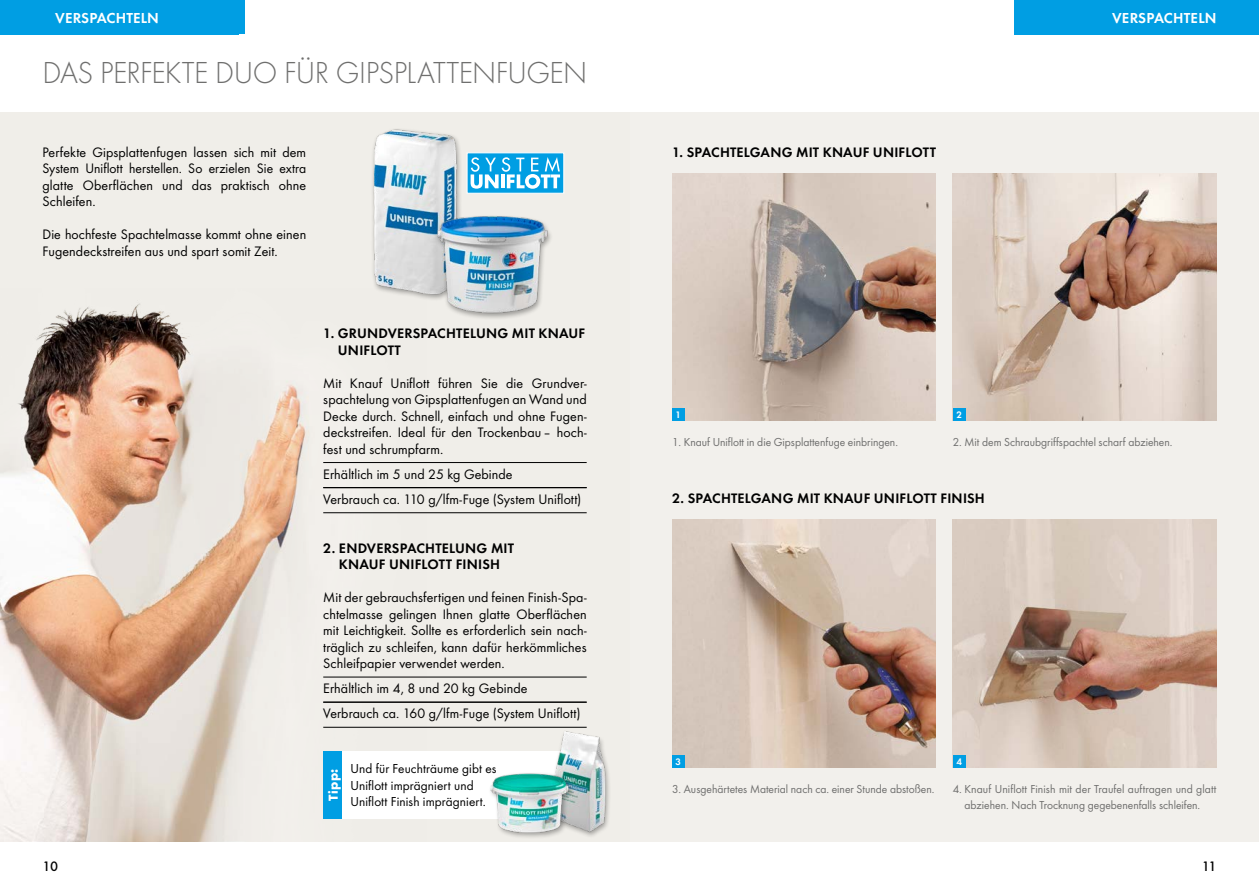
<style>
.page{position:relative;width:1259px;height:893px;background:#fff}
.page>*{position:absolute;margin:0;border:0;box-sizing:border-box;transform-origin:0 0}
.t1{font:300 31.5px "Futura";letter-spacing:-.02em;color:#6f6f6e}
.t2{font:15px "Futura Dem";letter-spacing:.005em;color:#fff}
.t3{font:14.25px/16.5px "Futura Boo";letter-spacing:.005em;color:#000;text-align:justify}
.t4{font:14.25px/16.5px "Futura Dem";letter-spacing:.015em;color:#000;text-align:center}
.t5{font:500 14.25px "Futura";color:#000}
.t6{font:13.5px/16.5px "Futura Boo";letter-spacing:.005em;color:#000}
.t7{font:700 13.5px "Futura";color:#fff}
.t8{font:12px/16.5px "Futura Boo";color:#6f6f6e;text-align:center}
.t9{font:9.75px "Futura Dem";color:#fff}
.s1{color:#fff}
</style>
<div class="page">
<div style="left:0;top:0;width:244px;height:34px;background:#009ee3"></div>
<div style="left:0;top:113px;width:1259px;height:729px;background:#f2f0ec"></div>
<img style="left:0;top:300px;width:427px;height:542px">
<hr style="left:323px;top:677px;width:263px;height:1px;background:#000">
<hr style="left:323px;top:702px;width:263px;height:1px;background:#000">
<hr style="left:323px;top:727px;width:263px;height:1px;background:#000">
<hr style="left:323px;top:462px;width:263px;height:1px;background:#000">
<hr style="left:323px;top:487px;width:263px;height:1px;background:#000">
<hr style="left:323px;top:512px;width:263px;height:1px;background:#000">
<div style="left:342px;top:751px;width:229px;height:68px;background:#fff"></div>
<div style="left:323px;top:751px;width:19px;height:68px;background:#009ee3"></div>
<img style="left:672px;top:173px;width:263px;height:248px">
<img style="left:672px;top:520px;width:263px;height:247px">
<div style="left:672px;top:408px;width:13px;height:13px;background:#009ee3"></div>
<div style="left:672px;top:755px;width:13px;height:12px;background:#009ee3"></div>
<img style="left:952px;top:173px;width:264px;height:248px">
<img style="left:952px;top:520px;width:264px;height:247px">
<div style="left:952px;top:408px;width:13px;height:13px;background:#009ee3"></div>
<div style="left:952px;top:755px;width:13px;height:12px;background:#009ee3"></div>
<div style="left:552px;top:730px;width:59px;height:108px;background:#000;opacity:.35"></div>
<img style="left:552px;top:726px;width:56px;height:108px">
<div style="left:488px;top:771px;width:87px;height:69px;background:#000;opacity:.35"></div>
<img style="left:488px;top:761px;width:89px;height:75px">
<img style="left:363px;top:129px;width:98px;height:176px">
<div style="left:467px;top:153px;width:97px;height:40px;background:#009ee3"></div>
<svg style="left:470px;top:157px;width:90px;height:32px"></svg>
<div style="left:434px;top:215px;width:120px;height:105px;background:#000;opacity:.35"></div>
<img style="left:426px;top:206px;width:128px;height:111px">
<div style="left:1014px;top:0;width:245px;height:34px;background:#009ee3"></div>
<p class="t2" style="left:55px;top:7px;width:105px">VERSPACHTELN</p>
<h1 class="t1" style="left:43px;top:55px;width:546px">DAS PERFEKTE DUO FÜR GIPSPLATTENFUGEN</h1>
<p class="t3" style="left:43px;top:144px;width:265px">Perfekte Gipsplattenfugen lassen sich mit dem System Uniflott herstellen. So erzielen Sie extra glatte Oberflächen und das praktisch ohne Schleifen.</p>
<p class="t3" style="left:43px;top:226px;width:265px">Die hochfeste Spachtelmasse kommt ohne einen<br>Fugendeckstreifen aus und spart somit Zeit.</p>
<p class="t4" style="left:338px;top:324px;width:249px;text-align:left;text-indent:-15px">1. GRUNDVERSPACHTELUNG MIT KNAUF<br>UNIFLOTT</p>
<p class="t3" style="left:323px;top:375px;width:265px">Mit Knauf Uniflott führen Sie die Grundver&shy;spachtelung von Gipsplattenfugen an Wand und Decke durch. Schnell, einfach und ohne Fugen&shy;deckstreifen. Ideal für den Trockenbau– hoch&shy;fest und schrumpfarm.</p>
<p class="t3" style="left:323px;top:461px;width:260px;line-height:25px">Erhältlich im 5 und 25 kg Gebinde<br>Verbrauch ca. 110 g/lfm-Fuge (System Uniflott)</p>
<p class="t4" style="left:323px;top:539px;width:192px">2. ENDVERSPACHTELUNG MIT<br>KNAUF UNIFLOTT FINISH</p>
<p class="t3" style="left:323px;top:589px;width:265px">Mit der gebrauchsfertigen und feinen Finish-Spa&shy;chtelmasse gelingen Ihnen glatte Oberflächen mit Leichtigkeit. Sollte es erforderlich sein nach&shy;träglich zu schleifen, kann dafür herkömmliches Schleifpapier verwendet werden.</p>
<p class="t3" style="left:323px;top:676px;width:259px;line-height:25px">Erhältlich im 4, 8 und 20 kg Gebinde<br>Verbrauch ca. 160 g/lfm-Fuge (System Uniflott)</p>
<p class="t7" style="left:325px;top:801px;width:33px;rotate:-90deg">Tipp:</p>
<p class="t6" style="left:350px;top:760px;width:148px">Und für Feuchträume gibt es<br>Uniflott imprägniert und<br>Uniflott Finish imprägniert.</p>
<p class="t4" style="left:672px;top:143px;width:265px">1. SPACHTELGANG MIT KNAUF UNIFLOTT</p>
<p class="t2" style="left:1112px;top:7px;width:106px">VERSPACHTELN</p>
<p class="t9" style="left:675px;top:408px;width:7px">1</p>
<p class="t8" style="left:672px;top:434px;width:227px">1. Knauf Uniflott in die Gipsplattenfuge einbringen.</p>
<p class="t9" style="left:956px;top:408px;width:7px">2</p>
<p class="t8" style="left:952px;top:434px;width:221px">2. Mit dem Schraubgriffspachtel scharf abziehen.</p>
<p class="t4" style="left:672px;top:489px;width:314px">2. SPACHTELGANG MIT KNAUF UNIFLOTT FINISH</p>
<p class="t9" style="left:675px;top:754px;width:7px">3</p>
<p class="t8" style="left:672px;top:780px;width:264px">3. Ausgehärtetes Material nach ca. einer Stunde abstoßen.</p>
<p class="t9" style="left:956px;top:754px;width:7px">4</p>
<p class="t8" style="left:952px;top:780px;width:265px">4. Knauf Uniflott Finish mit der Traufel auftragen und glatt abziehen. Nach Trocknung gegebenenfalls schleifen.</p>
<p class="t5" style="left:43px;top:858px;width:17px">10</p>
<p class="t5" style="left:1195px;top:858px;width:23px"><span class="s1">_</span>11</p>
</div>
